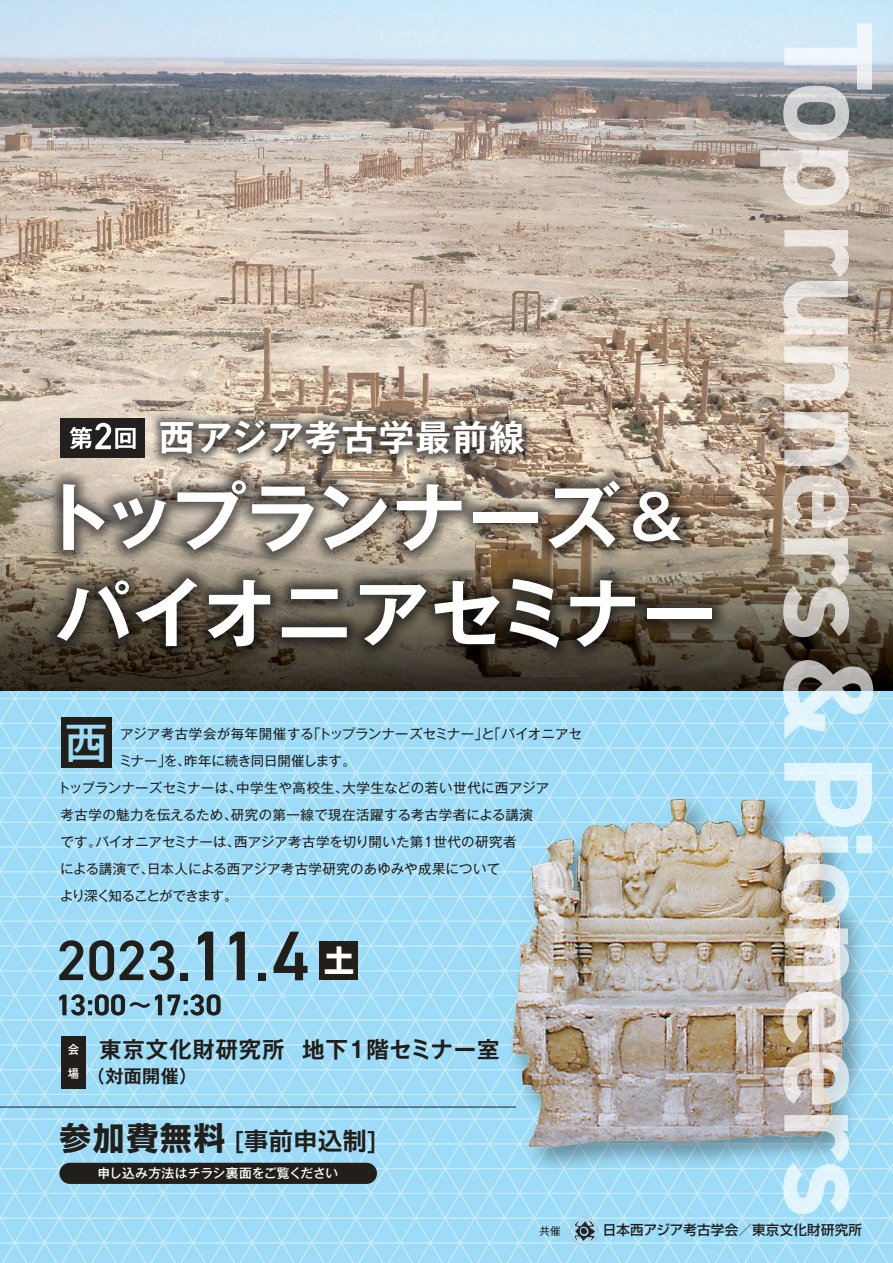
<style>
.page{position:relative;width:893px;height:1263px;background:#fff}
.page>*{position:absolute;margin:0;border:0;box-sizing:border-box;transform-origin:0 0}
.t1{font:700 75px/96px "Gothic MB101 Pro De";letter-spacing:-.01em;color:#fff}
.t2{font:500 42.9px "Gothic MB101 Pro";color:#9cdcf8}
.t3{font:700 36px "Gothic MB101 Pro De";letter-spacing:.025em;color:#fff}
.t4{font:700 30px "Shin Go Pro";color:#fff}
.t5{font:700 24px "Shin Go Pro De";letter-spacing:.025em;color:#221e1a}
.t6{font:700 22.5px "Gothic MB101 Pro De";letter-spacing:.035em;color:#221e1a}
.t7{font:700 18px "Gothic MB101 Pro De";color:#221e1a}
.t8{font:13.5px "Gothic MB101 Pro";letter-spacing:.01em;color:#221e1a}
.t9{font:13.5px "Gothic MB101 Pro";letter-spacing:-.015em;color:#221e1a}
.t10{font:500 13.5px "Shin Go Pro";letter-spacing:.02em;color:#221e1a}
.t11{font:13.5px "Gothic MB101 Pro";letter-spacing:-.065em;color:#221e1a}
.t12{font:500 12.75px "Gothic MB101 Pro";color:#fff}
.t13{font:500 12px/24.2px "Gothic MB101 Pro";color:#fff;scale:.95 1}
.t14{font:10.5px "Gothic MB101 Pro";color:#221e1a}
.s1{font-size:60px}
.s2{font-family:"Shin Go Pro";font-size:31.5px}
</style>
<div class="page">
<img style="left:0;top:0;width:893px;height:475px">
<svg style="left:783px;top:23px;width:89px;height:118px;background:#bcc3c8"></svg>
<svg style="left:760px;top:150px;width:89px;height:55px;background:#d5ccc4"></svg>
<svg style="left:783px;top:230px;width:66px;height:105px;background:#d3cac1"></svg>
<svg style="left:784px;top:346px;width:65px;height:54px;background:#e1d8cd"></svg>
<svg style="left:784px;top:412px;width:65px;height:54px;background:#d3c9bf"></svg>
<img style="left:0;top:419px;width:779px;height:56px">
<img style="left:100px;top:361px;width:484px;height:114px">
<img style="left:0;top:475px;width:893px;height:788px">
<div style="left:320px;top:942px;width:38px;height:38px;background:#221e1a"></div>
<div style="left:61px;top:419px;width:84px;height:39px;background:#231f20"></div>
<svg style="left:69px;top:423px;width:67px;height:26px"></svg>
<h3 class="t3" style="left:159px;top:408px;width:368px">西アジア考古学最前線</h3>
<h1 class="t1" style="left:39px;top:460px;width:679px">トップランナーズ<span class="s1">＆</span>パイオニアセミナー</h1>
<h2 class="t2" style="left:65px;top:707px;width:44px">西</h2>
<p class="t8" style="left:120px;top:723px;width:464px">アジア考古学会が毎年開催する「トップランナーズセミナー」と「パイオニアセ</p>
<p class="t9" style="left:119px;top:750px;width:239px">ミナー」を、昨年に続き同日開催します。</p>
<p class="t8" style="left:58px;top:777px;width:493px">トップランナーズセミナーは、中学生や高校生、大学生などの若い世代に西アジア</p>
<p class="t8" style="left:61px;top:804px;width:474px">考古学の魅力を伝えるため、研究の第一線で現在活躍する考古学者による講演</p>
<p class="t8" style="left:60px;top:831px;width:458px">です。パイオニアセミナーは、西アジア考古学を切り開いた第1世代の研究者</p>
<p class="t8" style="left:60px;top:858px;width:442px">による講演で、日本人による西アジア考古学研究のあゆみや成果について</p>
<p class="t11" style="left:60px;top:885px;width:179px">より深く知ることができます。</p>
<h3 class="t4" style="left:324px;top:937px;width:31px">土</h3>
<p class="t13" style="left:68px;top:1036px;width:13px">会場</p>
<h3 class="t6" style="left:99px;top:1031px;width:402px">東京文化財研究所 地下1階セミナー室</h3>
<h3 class="t7" style="left:87px;top:1061px;width:112px">（対面開催）</h3>
<h3 class="t5" style="left:60px;top:1121px;width:320px"><span class="s2">参加費無料</span> [事前申込制]</h3>
<p class="t12" style="left:97px;top:1163px;width:242px">申し込み方法はチラシ裏面をご覧ください</p>
<p class="t14" style="left:539px;top:1222px;width:23px">共催</p>
<p class="t10" style="left:603px;top:1219px;width:261px">日本西アジア考古学会／東京文化財研究所</p>
</div>
